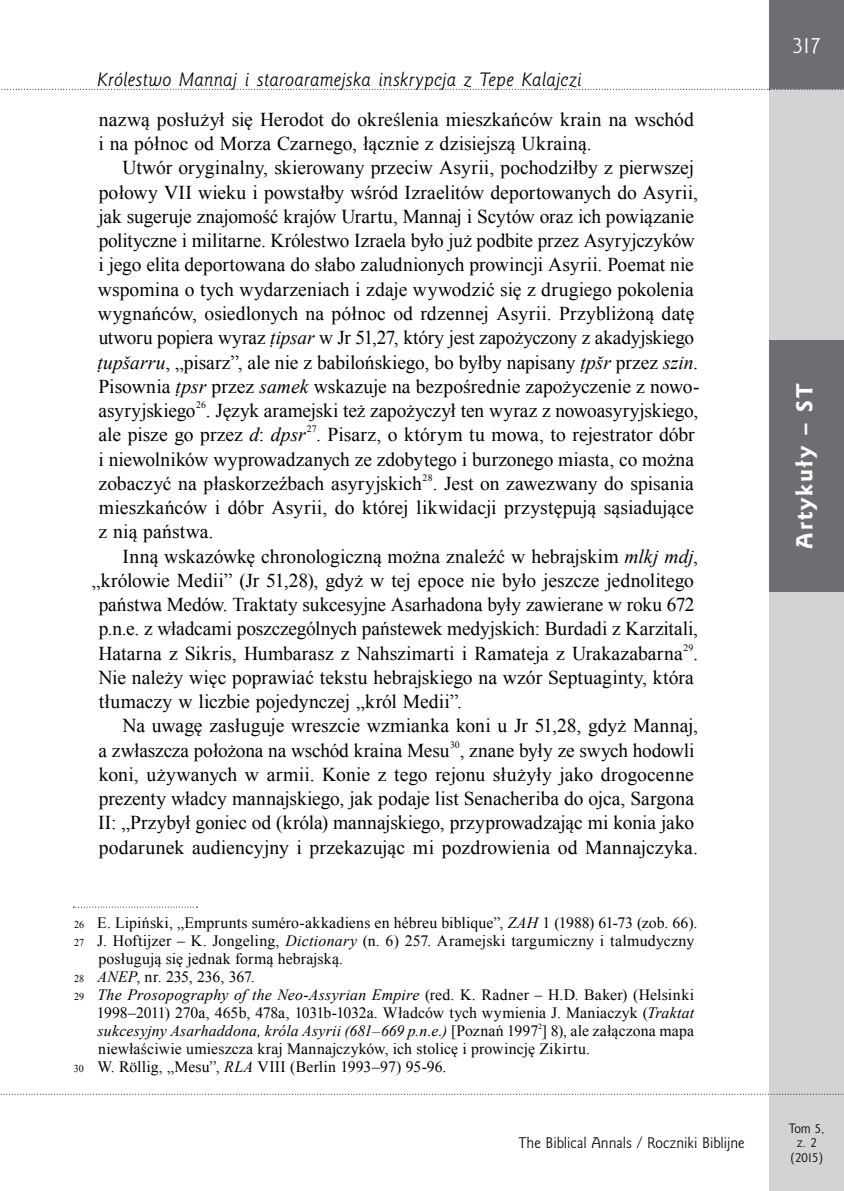
<style>
.page{position:relative;width:844px;height:1191px;background:#fff}
.page>*{position:absolute;margin:0;border:0;box-sizing:border-box;transform-origin:0 0}
.t1{font:21px "Goldy EFN Heavy";letter-spacing:.1em;color:#fff}
.t2{font:21px "Goldy EFN";color:#fff}
.t3{font:19.6px/24.3px "Times New Roman";color:#000}
.t4{font:italic 17.5px "Goldy EFN";letter-spacing:.01em;color:#000}
.t5{font:15.75px/18px "Times New Roman";letter-spacing:.01em;color:#000}
.t6{font:italic 15.75px "Times New Roman";letter-spacing:.01em;color:#000}
.t7{font:15.75px "Times New Roman";letter-spacing:-.015em;color:#000}
.t8{font:14px "Goldy EFN";color:#000}
.t9{font:12.25px/14.7px "Goldy EFN";color:#000;text-align:center}
.t10{font:9.8px "Times New Roman";color:#000}
.t11{font:7.88px "Times New Roman";color:#000}
.s1{font-style:italic}
.s2{font-size:10.5px}
.s3{font-style:normal;font-size:10.5px}
.s4{font-style:normal}
</style>
<div class="page">
<div style="left:769px;top:0;width:74px;height:1191px;background:#d1d3d4"></div>
<div style="left:769px;top:0;width:74px;height:89px;background:#6d6e71"></div>
<svg style="left:1px;top:1093px;width:843px;height:1px"></svg>
<div style="left:769px;top:340px;width:74px;height:252px;background:#6d6e71"></div>
<svg style="left:73px;top:906px;width:124px;height:1px"></svg>
<svg style="left:1px;top:89px;width:843px;height:1px"></svg>
<p class="t4" style="left:97px;top:70px;width:486px">Królestwo Mannaj i staroaramejska inskrypcja z Tepe Kalajczi</p>
<p class="t3" style="left:98px;top:107px;width:597px">nazwą posłużył się Herodot do określenia mieszkańców krain na wschód i na północ od Morza Czarnego, łącznie z dzisiejszą Ukrainą.</p>
<p class="t3" style="left:98px;top:155px;width:603px;text-indent:25px">Utwór oryginalny, skierowany przeciw Asyrii, pochodziłby z pierwszej połowy VII wieku i powstałby wśród Izraelitów deportowanych do Asyrii, jak sugeruje znajomość krajów Urartu, Mannaj i Scytów oraz ich powiązanie polityczne i militarne. Królestwo Izraela było już podbite przez Asyryjczyków i jego elita deportowana do słabo zaludnionych prowincji Asyrii. Poemat nie wspomina o tych wydarzeniach i zdaje wywodzić się z drugiego pokolenia wygnańców, osiedlonych na północ od rdzennej Asyrii. Przybliżoną datę utworu popiera wyraz <span class="s1">ṭipsar</span> w Jr 51,27, który jest zapożyczony z akadyjskiego <span class="s1">ṭupšarru</span>, „pisarz”, ale nie z babilońskiego, bo byłby napisany <span class="s1">ṭpšr</span> przez <span class="s1">szin</span>.<br>Pisownia <span class="s1">ṭpsr</span> przez <span class="s1">samek</span> wskazuje na bezpośrednie zapożyczenie z nowo&shy;asyryjskiego</p>
<p class="t10" style="left:196px;top:398px;width:11px">26</p>
<p class="t3" style="left:98px;top:398px;width:601px;text-indent:107px">. Język aramejski też zapożyczył ten wyraz z nowoasyryjskiego, ale pisze go przez <span class="s1">d</span>: <span class="s1">dpsr</span></p>
<p class="t10" style="left:307px;top:422px;width:11px">27</p>
<p class="t3" style="left:98px;top:422px;width:597px;text-align:justify;text-indent:218px">. Pisarz, o którym tu mowa, to rejestrator dóbr i niewolników wyprowadzanych ze zdobytego i burzonego miasta, co można zobaczyć na płaskorzeźbach asyryjskich</p>
<p class="t10" style="left:422px;top:471px;width:11px">28</p>
<p class="t3" style="left:98px;top:471px;width:596px;text-align:justify;text-indent:334px">. Jest on zawezwany do spisania mieszkańców i dóbr Asyrii, do której likwidacji przystępują sąsiadujące z nią państwa.</p>
<p class="t3" style="left:122px;top:543px;width:577px">Inną wskazówkę chronologiczną można znaleźć w hebrajskim <span class="s1">mlkj mdj</span>,</p>
<p class="t3" style="left:92px;top:568px;width:603px">„królowie Medii” (Jr 51,28), gdyż w tej epoce nie było jeszcze jednolitego</p>
<p class="t3" style="left:99px;top:592px;width:597px">państwa Medów. Traktaty sukcesyjne Asarhadona były zawierane w roku 672</p>
<p class="t3" style="left:99px;top:616px;width:600px">p.n.e. z władcami poszczególnych państewek medyjskich: Burdadi z Karzitali,</p>
<p class="t3" style="left:98px;top:640px;width:601px">Hatarna z Sikris, Humbarasz z Nahszimarti i Ramateja z Urakazabarna <sup>29</sup>.</p>
<p class="t3" style="left:98px;top:664px;width:597px">Nie należy więc poprawiać tekstu hebrajskiego na wzór Septuaginty, która</p>
<p class="t3" style="left:99px;top:689px;width:364px">tłumaczy w liczbie pojedynczej „król Medii”.</p>
<p class="t3" style="left:123px;top:713px;width:577px">Na uwagę zasługuje wreszcie wzmianka koni u Jr 51,28, gdyż Mannaj,</p>
<p class="t3" style="left:98px;top:737px;width:597px">a zwłaszcza położona na wschód kraina Mesu <sup>30</sup>, znane były ze swych hodowli</p>
<p class="t3" style="left:99px;top:761px;width:596px">koni, używanych w armii. Konie z tego rejonu służyły jako drogocenne</p>
<p class="t3" style="left:99px;top:786px;width:596px">prezenty władcy mannajskiego, jak podaje list Senacheriba do ojca, Sargona</p>
<p class="t3" style="left:98px;top:810px;width:597px">II: „Przybył goniec od (króla) mannajskiego, przyprowadzając mi konia jako</p>
<p class="t3" style="left:99px;top:834px;width:600px">podarunek audiencyjny i przekazując mi pozdrowienia od Mannajczyka.</p>
<p class="t5" style="left:74px;top:913px;width:624px"><span class="s2">26</span> E. Lipiński, „Emprunts suméro-akkadiens en hébreu biblique”, <span class="s1">ZAH</span> 1 (1988) 61-73 (zob. 66).</p>
<p class="t5" style="left:74px;top:931px;width:621px"><span class="s2">27</span> J. Hoftijzer – K. Jongeling, <span class="s1">Dictionary</span> (n. 6) 257. Aramejski targumiczny i talmudyczny</p>
<p class="t5" style="left:98px;top:949px;width:246px">posługują się jednak formą hebrajską.</p>
<p class="t7" style="left:74px;top:966px;width:182px"><span class="s2">28</span> <span class="s1">ANEP</span>, nr. 235, 236, 367.</p>
<p class="t6" style="left:74px;top:983px;width:621px"><span class="s3">29</span> The Prosopography of the Neo-Assyrian Empire <span class="s4">(red. K. Radner – H.D. Baker) (Helsinki</span></p>
<p class="t5" style="left:97px;top:1003px;width:598px">1998–2011) 270a, 465b, 478a, 1031b-1032a. Władców tych wymienia J. Maniaczyk (<span class="s1">Traktat</span></p>
<p class="t6" style="left:98px;top:1019px;width:597px">sukcesyjny Asarhaddona, króla Asyrii (681–669 p.n.e.) <span class="s4">[Poznań 1997 ] 8), ale załączona mapa</span></p>
<p class="t11" style="left:538px;top:1020px;width:5px">2</p>
<p class="t5" style="left:74px;top:1039px;width:517px;text-indent:25px">niewłaściwie umieszcza kraj Mannajczyków, ich stolicę i prowincję Zikirtu.<br><span class="s2">30</span> W. Röllig, „Mesu”, <span class="s1">RLA</span> VIII (Berlin 1993–97) 95-96.</p>
<p class="t8" style="left:518px;top:1134px;width:227px">The Biblical Annals / Roczniki Biblijne</p>
<p class="t2" style="left:792px;top:33px;width:30px">317</p>
<p class="t1" style="left:791px;top:549px;width:167px;rotate:-90deg">Artykuły – ST</p>
<p class="t9" style="left:788px;top:1121px;width:37px">Tom 5, z. 2 (2015)</p>
</div>
